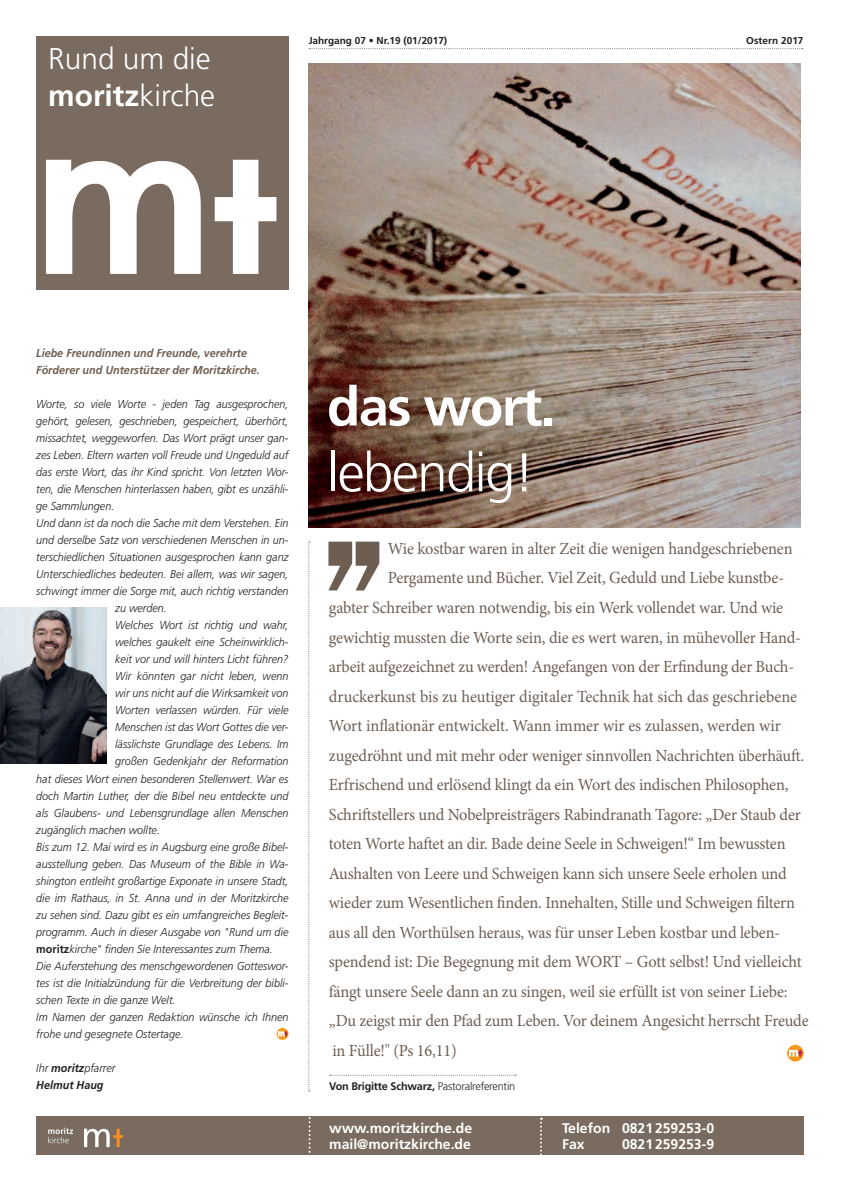
<style>
.page{position:relative;width:842px;height:1191px;background:#fff}
.page>*{position:absolute;margin:0;border:0;box-sizing:border-box;transform-origin:0 0}
.t1{font:300 54.4px "Frutiger";letter-spacing:-.03em;color:#fff}
.t2{font:700 54.4px "Frutiger";letter-spacing:-.03em;color:#fff}
.t3{font:300 30px/37.2px "Frutiger";color:#fff}
.t4{font:17px "Minion Pro";letter-spacing:-.01em;color:#6e5e52;scale:.96 1}
.t5{font:700 14px/16px "Frutiger";color:#fff}
.t6{font:italic 300 11.5px "Frutiger";color:#231f20;scale:.94 1}
.t7{font:italic 700 11.5px/17px "Frutiger";color:#6e5e52;scale:.94 1}
.t8{font:italic 700 11.5px/17px "Frutiger";color:#231f20;scale:.94 1}
.t9{font:700 11px "Frutiger";letter-spacing:-.02em;color:#231f20}
.t10{font:700 10px "Frutiger";color:#231f20}
.s1{font-weight:700}
.s2{font-weight:700;font-style:normal}
.s3{font-weight:300}
</style>
<div class="page">
<img style="left:308px;top:64px;width:492px;height:463px">
<div style="left:36px;top:36px;width:252px;height:254px;background:#796b5f"></div>
<img style="left:46px;top:159px;width:231px;height:115px">
<div style="left:36px;top:1116px;width:767px;height:39px;background:#796b5f"></div>
<svg style="left:309px;top:48px;width:494px;height:1px"></svg>
<svg style="left:309px;top:1117px;width:2px;height:36px"></svg>
<svg style="left:540px;top:1117px;width:2px;height:38px"></svg>
<svg style="left:84px;top:1128px;width:39px;height:19px"></svg>
<svg style="left:48px;top:1127px;width:25px;height:16px"></svg>
<svg style="left:328px;top:541px;width:51px;height:49px"></svg>
<svg style="left:330px;top:1074px;width:186px;height:1px"></svg>
<svg style="left:308px;top:541px;width:2px;height:550px"></svg>
<svg style="left:277px;top:1028px;width:11px;height:11px"></svg>
<svg style="left:278px;top:1031px;width:9px;height:5px"></svg>
<svg style="left:787px;top:1044px;width:17px;height:17px"></svg>
<svg style="left:789px;top:1049px;width:13px;height:7px"></svg>
<img style="left:0;top:607px;width:107px;height:156px">
<h2 class="t3" style="left:48px;top:40px;width:168px">Rund um die <span class="s1">moritz</span>kirche</h2>
<p class="t10" style="left:309px;top:34px;width:140px">Jahrgang 07 • Nr.19 (01/2017)</p>
<p class="t10" style="left:746px;top:34px;width:59px">Ostern 2017</p>
<p class="t7" style="left:36px;top:345px;width:239px">Liebe Freundinnen und Freunde, verehrte<br>Förderer und Unterstützer der Moritzkirche.</p>
<p class="t6" style="left:36px;top:398px;width:270px">Worte, so viele Worte - jeden Tag ausgesprochen,</p>
<p class="t6" style="left:36px;top:415px;width:270px">gehört, gelesen, geschrieben, gespeichert, überhört,</p>
<p class="t6" style="left:36px;top:432px;width:270px">missachtet, weggeworfen. Das Wort prägt unser gan-</p>
<p class="t6" style="left:36px;top:449px;width:270px">zes Leben. Eltern warten voll Freude und Ungeduld auf</p>
<p class="t6" style="left:36px;top:466px;width:270px">das erste Wort, das ihr Kind spricht. Von letzten Wor-</p>
<p class="t6" style="left:36px;top:483px;width:270px">ten, die Menschen hinterlassen haben, gibt es unzähli-</p>
<p class="t6" style="left:36px;top:500px;width:85px">ge Sammlungen.</p>
<p class="t6" style="left:36px;top:517px;width:270px">Und dann ist da noch die Sache mit dem Verstehen. Ein</p>
<p class="t6" style="left:36px;top:534px;width:270px">und derselbe Satz von verschiedenen Menschen in un-</p>
<p class="t6" style="left:36px;top:551px;width:270px">terschiedlichen Situationen ausgesprochen kann ganz</p>
<p class="t6" style="left:36px;top:568px;width:270px">Unterschiedliches bedeuten. Bei allem, was wir sagen,</p>
<p class="t6" style="left:36px;top:585px;width:270px">schwingt immer die Sorge mit, auch richtig verstanden</p>
<p class="t6" style="left:115px;top:602px;width:56px">zu werden.</p>
<p class="t6" style="left:115px;top:619px;width:186px">Welches Wort ist richtig und wahr,</p>
<p class="t6" style="left:115px;top:636px;width:186px">welches gaukelt eine Scheinwirklich-</p>
<p class="t6" style="left:115px;top:653px;width:186px">keit vor und will hinters Licht führen?</p>
<p class="t6" style="left:115px;top:670px;width:186px">Wir könnten gar nicht leben, wenn</p>
<p class="t6" style="left:115px;top:687px;width:186px">wir uns nicht auf die Wirksamkeit von</p>
<p class="t6" style="left:115px;top:704px;width:186px">Worten verlassen würden. Für viele</p>
<p class="t6" style="left:115px;top:721px;width:186px">Menschen ist das Wort Gottes die ver-</p>
<p class="t6" style="left:115px;top:738px;width:186px">lässlichste Grundlage des Lebens. Im</p>
<p class="t6" style="left:115px;top:755px;width:186px">großen Gedenkjahr der Reformation</p>
<p class="t6" style="left:36px;top:772px;width:270px">hat dieses Wort einen besonderen Stellenwert. War es</p>
<p class="t6" style="left:36px;top:789px;width:270px">doch Martin Luther, der die Bibel neu entdeckte und</p>
<p class="t6" style="left:36px;top:806px;width:270px">als Glaubens- und Lebensgrundlage allen Menschen</p>
<p class="t6" style="left:36px;top:823px;width:133px">zugänglich machen wollte.</p>
<p class="t6" style="left:36px;top:840px;width:270px">Bis zum 12. Mai wird es in Augsburg eine große Bibel-</p>
<p class="t6" style="left:36px;top:857px;width:270px">ausstellung geben. Das Museum of the Bible in Wa-</p>
<p class="t6" style="left:36px;top:874px;width:270px">shington entleiht großartige Exponate in unsere Stadt,</p>
<p class="t6" style="left:36px;top:891px;width:270px">die im Rathaus, in St. Anna und in der Moritzkirche</p>
<p class="t6" style="left:36px;top:908px;width:270px">zu sehen sind. Dazu gibt es ein umfangreiches Begleit-</p>
<p class="t6" style="left:36px;top:925px;width:270px">programm. Auch in dieser Ausgabe von "Rund um die</p>
<p class="t6" style="left:36px;top:942px;width:253px"><span class="s2">moritz</span>kirche" finden Sie Interessantes zum Thema.</p>
<p class="t6" style="left:36px;top:959px;width:270px">Die Auferstehung des menschgewordenen Gotteswor-</p>
<p class="t6" style="left:36px;top:976px;width:270px">tes ist die Initialzündung für die Verbreitung der bibli-</p>
<p class="t6" style="left:36px;top:993px;width:150px">schen Texte in die ganze Welt.</p>
<p class="t6" style="left:36px;top:1010px;width:270px">Im Namen der ganzen Redaktion wünsche ich Ihnen</p>
<p class="t6" style="left:36px;top:1027px;width:158px">frohe und gesegnete Ostertage.</p>
<p class="t8" style="left:36px;top:1059px;width:86px"><span class="s3">Ihr</span> moritz<span class="s3">pfarrer<br></span>Helmut Haug</p>
<h1 class="t2" style="left:327px;top:374px;width:230px">das wort.</h1>
<h1 class="t1" style="left:327px;top:442px;width:209px">lebendig!</h1>
<h3 class="t4" style="left:388px;top:537px;width:423px">Wie kostbar waren in alter Zeit die wenigen handgeschriebenen</h3>
<h3 class="t4" style="left:388px;top:566px;width:414px">Pergamente und Bücher. Viel Zeit, Geduld und Liebe kunstbe-</h3>
<h3 class="t4" style="left:329px;top:596px;width:475px">gabter Schreiber waren notwendig, bis ein Werk vollendet war. Und wie</h3>
<h3 class="t4" style="left:329px;top:625px;width:493px">gewichtig mussten die Worte sein, die es wert waren, in mühevoller Hand-</h3>
<h3 class="t4" style="left:329px;top:655px;width:486px">arbeit aufgezeichnet zu werden! Angefangen von der Erfindung der Buch-</h3>
<h3 class="t4" style="left:329px;top:684px;width:489px">druckerkunst bis zu heutiger digitaler Technik hat sich das geschriebene</h3>
<h3 class="t4" style="left:329px;top:714px;width:472px">Wort inflationär entwickelt. Wann immer wir es zulassen, werden wir</h3>
<h3 class="t4" style="left:329px;top:743px;width:497px">zugedröhnt und mit mehr oder weniger sinnvollen Nachrichten überhäuft.</h3>
<h3 class="t4" style="left:329px;top:773px;width:480px">Erfrischend und erlösend klingt da ein Wort des indischen Philosophen,</h3>
<h3 class="t4" style="left:329px;top:802px;width:493px">Schriftstellers und Nobelpreisträgers Rabindranath Tagore: „Der Staub der</h3>
<h3 class="t4" style="left:329px;top:832px;width:477px">toten Worte haftet an dir. Bade deine Seele in Schweigen!“ Im bewussten</h3>
<h3 class="t4" style="left:329px;top:861px;width:479px">Aushalten von Leere und Schweigen kann sich unsere Seele erholen und</h3>
<h3 class="t4" style="left:329px;top:891px;width:487px">wieder zum Wesentlichen finden. Innehalten, Stille und Schweigen filtern</h3>
<h3 class="t4" style="left:329px;top:920px;width:472px">aus all den Worthülsen heraus, was für unser Leben kostbar und leben-</h3>
<h3 class="t4" style="left:329px;top:950px;width:494px">spendend ist: Die Begegnung mit dem WORT – Gott selbst! Und vielleicht</h3>
<h3 class="t4" style="left:329px;top:979px;width:479px">fängt unsere Seele dann an zu singen, weil sie erfüllt ist von seiner Liebe:</h3>
<h3 class="t4" style="left:329px;top:1009px;width:501px">„Du zeigst mir den Pfad zum Leben. Vor deinem Angesicht herrscht Freude</h3>
<h3 class="t4" style="left:332px;top:1038px;width:131px">in Fülle!" (Ps 16,11)</h3>
<p class="t9" style="left:329px;top:1079px;width:187px">Von Brigitte Schwarz, <span class="s3">Pastoralreferentin</span></p>
<p class="t5" style="left:329px;top:1119px;width:144px">www.moritzkirche.de mail@moritzkirche.de</p>
<p class="t5" style="left:562px;top:1119px;width:154px">Telefon 0821259253-0<br>Fax</p>
<p class="t5" style="left:622px;top:1135px;width:94px">0821259253-9</p>
</div>
